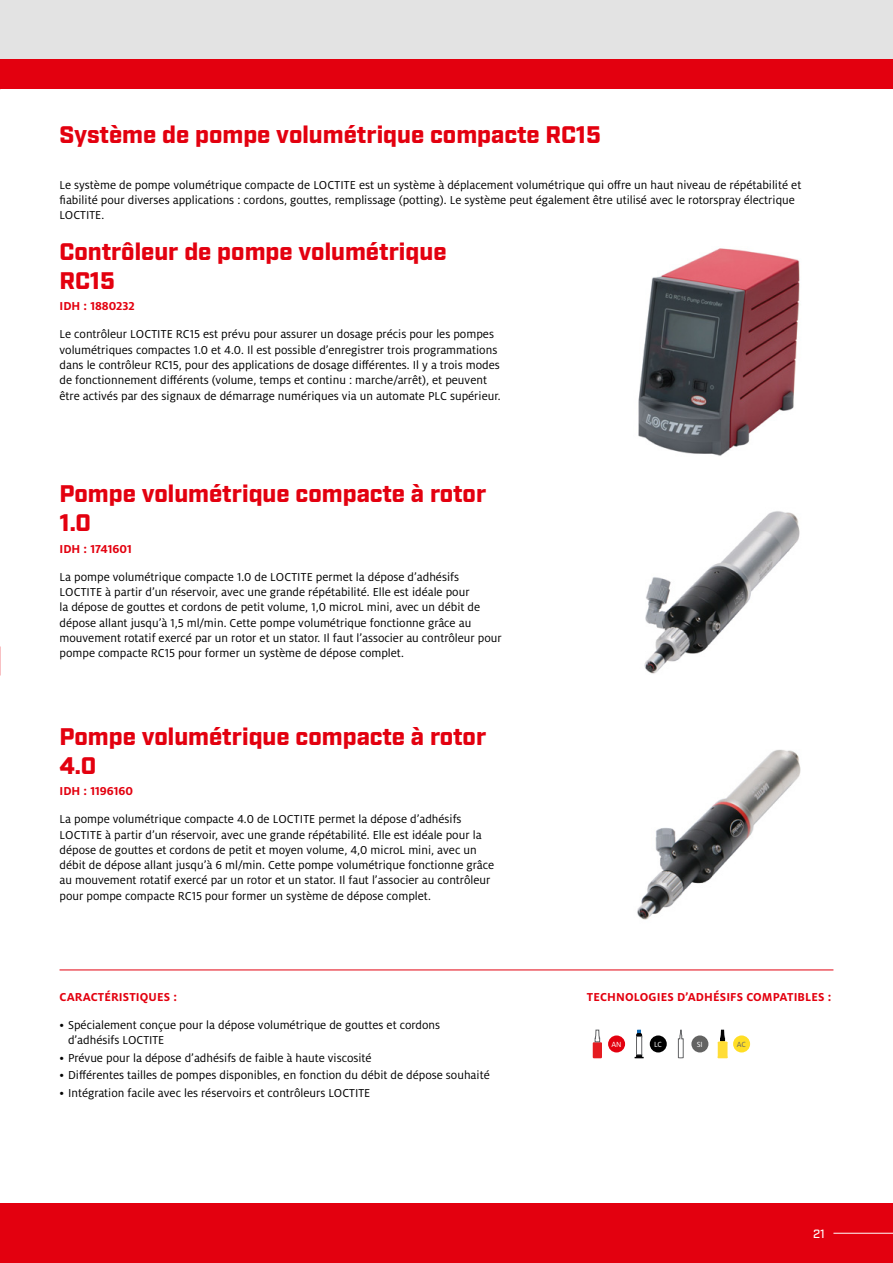
<style>
.page{position:relative;width:893px;height:1263px;background:#fff}
.page>*{position:absolute;margin:0;border:0;box-sizing:border-box;transform-origin:0 0}
.t1{font:900 24px/28.8px "Industry";color:#e3000f}
.t2{font:12.75px/15.3px "Henkel Milo";color:#000}
.t3{font:700 12.75px "Henkel Milo";letter-spacing:.01em;color:#e3000f}
.t4{font:500 12px "Industry";color:#fff}
.t5{font:8.25px "Henkel Milo";color:#fff}
.t6{font:8.25px "Henkel Milo";color:#636362}
</style>
<div class="page">
<div style="left:0;top:1203px;width:893px;height:60px;background:#e3000f"></div>
<hr style="left:833px;top:1233px;width:60px;height:1px;background:#fff">
<div style="left:0;top:0;width:893px;height:60px;background:#e3e3e3"></div>
<div style="left:593px;top:1042px;width:9px;height:16px;background:#e51c21"></div>
<svg style="left:594px;top:1029px;width:7px;height:14px"></svg>
<svg style="left:635px;top:1054px;width:9px;height:4px"></svg>
<div style="left:636px;top:1032px;width:6px;height:7px;background:#030304;border-radius:3px"></div>
<svg style="left:637px;top:1030px;width:4px;height:3px"></svg>
<div style="left:636px;top:1036px;width:6px;height:19px;background:#fff"></div>
<div style="left:636px;top:1036px;width:6px;height:19px;border:1px solid #636466"></div>
<svg style="left:677px;top:1029px;width:7px;height:30px"></svg>
<svg style="left:717px;top:1030px;width:11px;height:28px"></svg>
<img style="left:638px;top:248px;width:162px;height:208px">
<img style="left:644px;top:511px;width:156px;height:163px">
<img style="left:637px;top:750px;width:164px;height:170px">
<hr style="left:60px;top:969px;width:773px;height:1px;background:#e3000f">
<div style="left:608px;top:1035px;width:17px;height:17px;background:#e3000f;border-radius:50%"></div>
<div style="left:650px;top:1035px;width:17px;height:17px;background:#000;border-radius:50%"></div>
<div style="left:691px;top:1035px;width:17px;height:17px;background:#636362;border-radius:50%"></div>
<div style="left:733px;top:1035px;width:17px;height:17px;background:#ffde25;border-radius:50%"></div>
<div style="left:0;top:60px;width:893px;height:29px;background:#e3000f"></div>
<h1 class="t1" style="left:60px;top:121px;width:543px">Système de pompe volumétrique compacte RC15</h1>
<p class="t2" style="left:60px;top:177px;width:743px">Le système de pompe volumétrique compacte de LOCTITE est un système à déplacement volumétrique qui offre un haut niveau de répétabilité et fiabilité pour diverses applications : cordons, gouttes, remplissage (potting). Le système peut également être utilisé avec le rotorspray électrique<br>LOCTITE.</p>
<h1 class="t1" style="left:60px;top:238px;width:388px">Contrôleur de pompe volumétrique<br>RC15</h1>
<p class="t3" style="left:60px;top:299px;width:77px">IDH : 1880232</p>
<p class="t2" style="left:60px;top:327px;width:442px">Le contrôleur LOCTITE RC15 est prévu pour assurer un dosage précis pour les pompes volumétriques compactes 1.0 et 4.0. Il est possible d’enregistrer trois programmations dans le contrôleur RC15, pour des applications de dosage différentes. Il y a trois modes de fonctionnement différents (volume, temps et continu : marche/arrêt), et peuvent être activés par des signaux de démarrage numériques via un automate PLC supérieur.</p>
<h1 class="t1" style="left:60px;top:481px;width:428px">Pompe volumétrique compacte à rotor<br>1.0</h1>
<p class="t3" style="left:60px;top:541px;width:74px">IDH : 1741601</p>
<p class="t2" style="left:60px;top:569px;width:444px">La pompe volumétrique compacte 1.0 de LOCTITE permet la dépose d’adhésifs LOCTITE à partir d’un réservoir, avec une grande répétabilité. Elle est idéale pour<br>la dépose de gouttes et cordons de petit volume, 1,0 microL mini, avec un débit de dépose allant jusqu’à 1,5 ml/min. Cette pompe volumétrique fonctionne grâce au mouvement rotatif exercé par un rotor et un stator. Il faut l’associer au contrôleur pour pompe compacte RC15 pour former un système de dépose complet.</p>
<h1 class="t1" style="left:60px;top:723px;width:428px">Pompe volumétrique compacte à rotor<br>4.0</h1>
<p class="t3" style="left:60px;top:784px;width:75px">IDH : 1196160</p>
<p class="t2" style="left:60px;top:812px;width:436px">La pompe volumétrique compacte 4.0 de LOCTITE permet la dépose d’adhésifs LOCTITE à partir d’un réservoir, avec une grande répétabilité. Elle est idéale pour la dépose de gouttes et cordons de petit et moyen volume, 4,0 microL mini, avec un débit de dépose allant jusqu’à 6 ml/min. Cette pompe volumétrique fonctionne grâce au mouvement rotatif exercé par un rotor et un stator. Il faut l’associer au contrôleur pour pompe compacte RC15 pour former un système de dépose complet.</p>
<p class="t3" style="left:60px;top:990px;width:119px">CARACTÉRISTIQUES :</p>
<p class="t2" style="left:68px;top:1017px;width:374px;text-indent:-9px">• Spécialement conçue pour la dépose volumétrique de gouttes et cordons d’adhésifs LOCTITE</p>
<p class="t2" style="left:60px;top:1050px;width:314px">• Prévue pour la dépose d’adhésifs de faible à haute viscosité</p>
<p class="t2" style="left:60px;top:1068px;width:432px">• Différentes tailles de pompes disponibles, en fonction du débit de dépose souhaité</p>
<p class="t2" style="left:60px;top:1085px;width:312px">• Intégration facile avec les réservoirs et contrôleurs LOCTITE</p>
<p class="t3" style="left:587px;top:990px;width:246px">TECHNOLOGIES D’ADHÉSIFS COMPATIBLES :</p>
<p class="t5" style="left:611px;top:1040px;width:12px">AN</p>
<p class="t5" style="left:654px;top:1040px;width:9px">LC</p>
<p class="t5" style="left:697px;top:1040px;width:8px">SI</p>
<p class="t6" style="left:737px;top:1040px;width:11px">AC</p>
<p class="t4" style="left:813px;top:1226px;width:13px">21</p>
</div>
